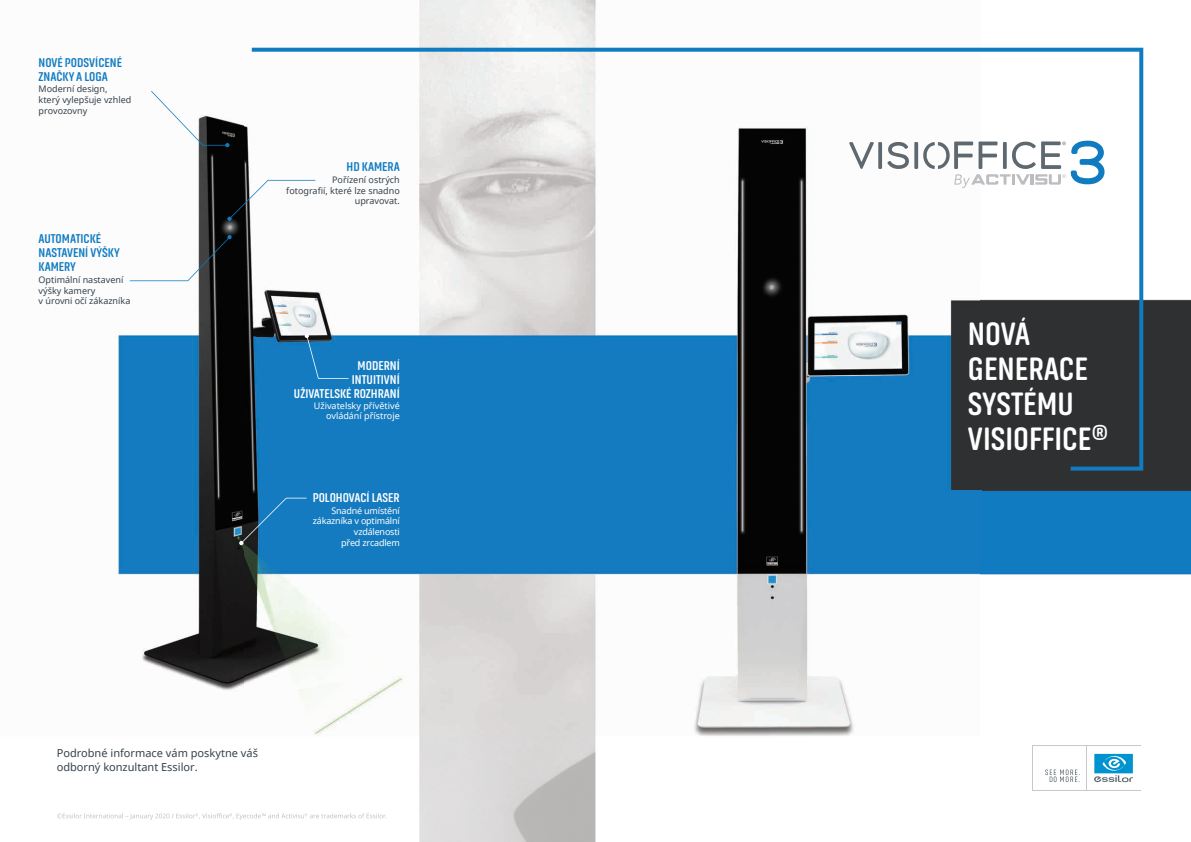
<style>
.page{position:relative;width:1191px;height:842px;background:#fff}
.page>*{position:absolute;margin:0;border:0;box-sizing:border-box;transform-origin:0 0}
.t1{font:700 33px/35px "Akhand Soft";color:#fff}
.t2{font:700 13px/14px "Akhand Soft";color:#107bc1}
.t3{font:700 13px/14px "Akhand Soft";color:#fff;text-align:right}
.t4{font:11px/13.2px "Noto Sans";color:#35414c}
.t5{font:9px/10.8px "Noto Sans";color:#35414c}
.t6{font:9px/10.8px "Noto Sans";letter-spacing:-.02em;color:#fff;text-align:right}
.t7{font:9px/10.8px "Noto Sans";color:#fff;text-align:right}
</style>
<div class="page">
<img style="left:117px;top:0;width:1074px;height:842px">
<div style="left:1032px;top:746px;width:55px;height:45px;background:#c7c8ca"></div>
<div style="left:1033px;top:746px;width:53px;height:44px;background:#fff"></div>
<svg style="left:1045px;top:769px;width:34px;height:13px"></svg>
<svg style="left:1087px;top:746px;width:54px;height:45px"></svg>
<div style="left:1087px;top:746px;width:53px;height:44px;background:#fff"></div>
<div style="left:1094px;top:754px;width:38px;height:19px;background:#0093d0"></div>
<svg style="left:1094px;top:755px;width:39px;height:27px"></svg>
<img style="left:57px;top:813px;width:138px;height:7px">
<img style="left:199px;top:813px;width:30px;height:6px">
<img style="left:233px;top:813px;width:71px;height:7px">
<img style="left:308px;top:813px;width:79px;height:5px">
<svg style="left:130px;top:235px;width:102px;height:46px"></svg>
<svg style="left:151px;top:91px;width:78px;height:56px"></svg>
<svg style="left:227px;top:180px;width:25px;height:41px"></svg>
<svg style="left:239px;top:498px;width:67px;height:47px;background:#196292"></svg>
<svg style="left:252px;top:48px;width:891px;height:423px"></svg>
<h2 class="t2" style="left:39px;top:55px;width:85px">NOVÉ PODSVÍCENÉ<br>ZNAČKY A LOGA</h2>
<p class="t5" style="left:39px;top:83px;width:94px">Moderní design,<br>který vylepšuje vzhled provozovny</p>
<h2 class="t2" style="left:39px;top:232px;width:83px">AUTOMATICKÉ<br>NASTAVENÍ VÝŠKY<br>KAMERY</h2>
<p class="t5" style="left:39px;top:274px;width:93px">Optimální nastavení výšky kamery<br>v úrovni očí zákazníka</p>
<h2 class="t2" style="left:347px;top:160px;width:55px">HD KAMERA</h2>
<p class="t5" style="left:286px;top:174px;width:115px;text-align:right">Pořízení ostrých<br>fotografií, které lze snadno upravovat.</p>
<h2 class="t3" style="left:294px;top:358px;width:107px">MODERNÍ<br>INTUITIVNÍ<br>UŽIVATELSKÉ ROZHRANÍ</h2>
<p class="t7" style="left:314px;top:400px;width:87px">Uživatelsky přívětivé ovládání přístroje</p>
<h2 class="t3" style="left:313px;top:491px;width:89px">POLOHOVACÍ LASER</h2>
<p class="t6" style="left:313px;top:505px;width:88px">Snadné umístění zákazníka v optimální vzdálenosti<br>před zrcadlem</p>
<p class="t4" style="left:57px;top:746px;width:203px">Podrobné informace vám poskytne váš odborný konzultant Essilor.</p>
<h1 class="t1" style="left:968px;top:317px;width:142px">NOVÁ<br>GENERACE<br>SYSTÉMU<br>VISIOFFICE®</h1>
</div>
